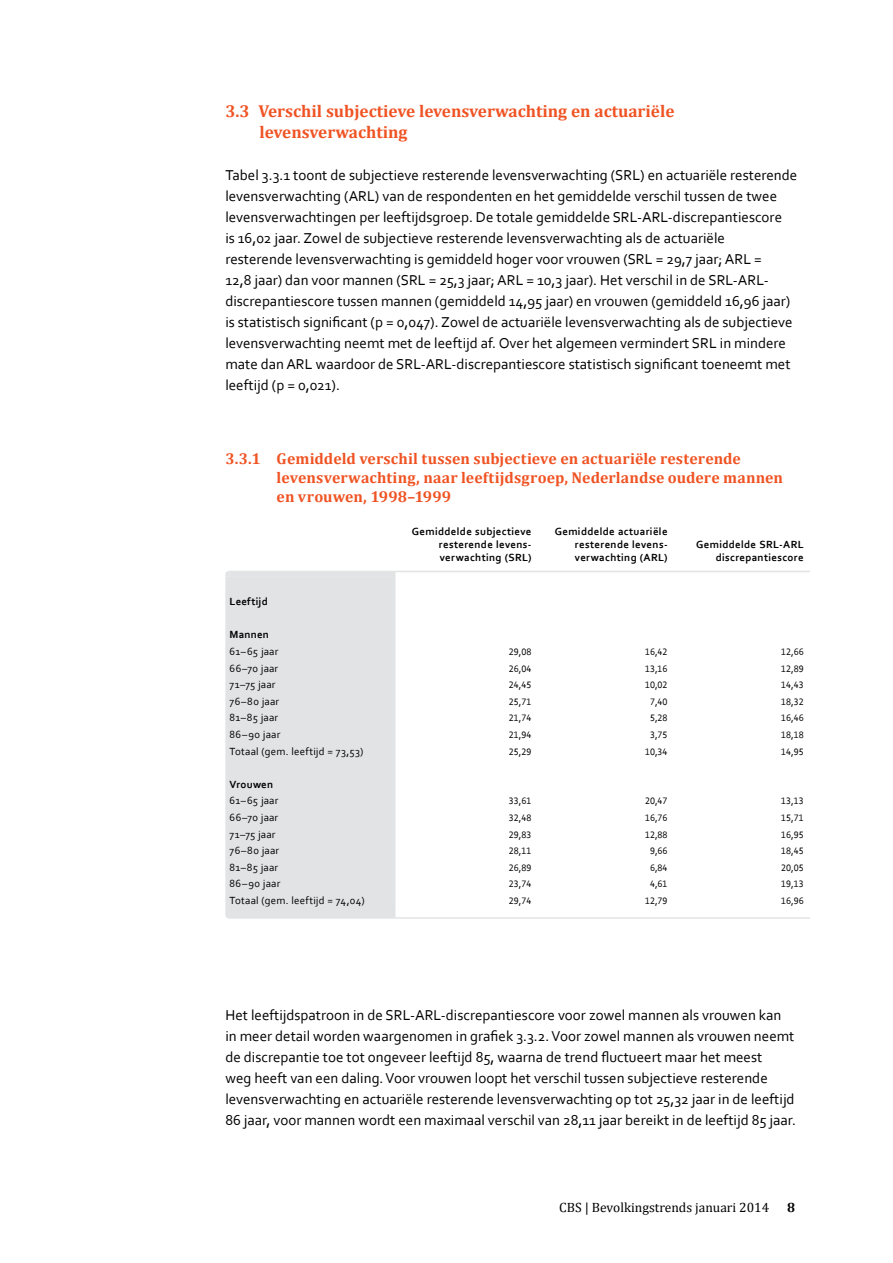
<style>
.page{position:relative;width:893px;height:1263px;background:#fff}
.page>*{position:absolute;margin:0;border:0;box-sizing:border-box;transform-origin:0 0}
.t1{font:700 17.25px/21px "Cambria";color:#f05323}
.t2{font:700 15.75px/18.9px "Cambria";letter-spacing:.005em;color:#f05323}
.t3{font:15px/21px "Corbel";color:#000}
.t4{font:13.5px "Cambria";color:#000}
.t5{font:700 13.5px "Cambria";color:#000}
.t6{font:700 10.8px/13px "Corbel";letter-spacing:.03em;color:#000;text-align:justify}
.t7{font:10.8px "Corbel";letter-spacing:.015em;color:#000}
.t8{font:9.75px "Corbel";color:#000}
</style>
<div class="page">
<div style="left:225px;top:576px;width:170px;height:332px;background:#e2e3e4"></div>
<div style="left:230px;top:571px;width:165px;height:6px;background:#e2e3e4"></div>
<svg style="left:225px;top:571px;width:5px;height:5px"></svg>
<hr style="left:395px;top:571px;width:415px;height:1px;background:#e2e3e4">
<div style="left:230px;top:907px;width:165px;height:12px;background:#e2e3e4"></div>
<svg style="left:225px;top:908px;width:5px;height:11px"></svg>
<hr style="left:395px;top:917px;width:415px;height:2px;background:#e2e3e4">
<p class="t1" style="left:259px;top:100px;width:417px;text-indent:-34px">3.3 Verschil subjectieve levensverwachting en actuariële levensverwachting</p>
<p class="t3" style="left:225px;top:164px;width:573px">Tabel 3.3.1 toont de subjectieve resterende levensverwachting (SRL) en actuariële resterende levensverwachting (ARL) van de respondenten en het gemiddelde verschil tussen de twee levensverwachtingen per leeftijdsgroep. De totale gemiddelde SRL-ARL-discrepantiescore<br>is 16,02 jaar. Zowel de subjectieve resterende levensverwachting als de actuariële<br>resterende levensverwachting is gemiddeld hoger voor vrouwen (SRL = 29,7 jaar; ARL =<br>12,8 jaar) dan voor mannen (SRL = 25,3 jaar; ARL = 10,3 jaar). Het verschil in de SRL-ARL&shy;discrepantiescore tussen mannen (gemiddeld 14,95 jaar) en vrouwen (gemiddeld 16,96 jaar) is statistisch significant (p = 0,047). Zowel de actuariële levensverwachting als de subjectieve levensverwachting neemt met de leeftijd af. Over het algemeen vermindert SRL in mindere mate dan ARL waardoor de SRL-ARL-discrepantiescore statistisch significant toeneemt met leeftijd (p = 0,021).</p>
<p class="t2" style="left:277px;top:449px;width:508px;text-indent:-51px">3.3.1 Gemiddeld verschil tussen subjectieve en actuariële resterende levensverwachting, naar leeftijdsgroep, Nederlandse oudere mannen en vrouwen, 1998–1999</p>
<p class="t6" style="left:439px;top:525px;width:94px;text-indent:-27px">Gemiddelde subjectieve resterende levens&shy;verwachting (SRL)</p>
<p class="t6" style="left:575px;top:525px;width:94px;text-indent:-20px">Gemiddelde actuariële resterende levens&shy;verwachting (ARL)</p>
<p class="t6" style="left:696px;top:538px;width:109px;text-align:right">Gemiddelde SRL-ARL discrepantiescore</p>
<p class="t6" style="left:230px;top:595px;width:40px">Leeftijd</p>
<p class="t6" style="left:230px;top:628px;width:41px">Mannen</p>
<p class="t7" style="left:230px;top:645px;width:50px">61–65 jaar</p>
<p class="t8" style="left:509px;top:646px;width:24px">29,08</p>
<p class="t8" style="left:645px;top:646px;width:24px">16,42</p>
<p class="t8" style="left:781px;top:646px;width:24px">12,66</p>
<p class="t7" style="left:230px;top:661px;width:50px">66–70 jaar</p>
<p class="t8" style="left:509px;top:662px;width:24px">26,04</p>
<p class="t8" style="left:645px;top:662px;width:24px">13,16</p>
<p class="t8" style="left:781px;top:662px;width:24px">12,89</p>
<p class="t7" style="left:230px;top:678px;width:47px">71–75 jaar</p>
<p class="t8" style="left:509px;top:679px;width:24px">24,45</p>
<p class="t8" style="left:645px;top:679px;width:24px">10,02</p>
<p class="t8" style="left:781px;top:679px;width:24px">14,43</p>
<p class="t7" style="left:230px;top:694px;width:51px">76–80 jaar</p>
<p class="t8" style="left:509px;top:695px;width:24px">25,71</p>
<p class="t8" style="left:650px;top:695px;width:19px">7,40</p>
<p class="t8" style="left:781px;top:695px;width:24px">18,32</p>
<p class="t7" style="left:230px;top:711px;width:50px">81–85 jaar</p>
<p class="t8" style="left:509px;top:712px;width:24px">21,74</p>
<p class="t8" style="left:650px;top:712px;width:19px">5,28</p>
<p class="t8" style="left:781px;top:712px;width:24px">16,46</p>
<p class="t7" style="left:230px;top:728px;width:52px">86–90 jaar</p>
<p class="t8" style="left:509px;top:729px;width:24px">21,94</p>
<p class="t8" style="left:650px;top:729px;width:19px">3,75</p>
<p class="t8" style="left:781px;top:729px;width:24px">18,18</p>
<p class="t7" style="left:230px;top:744px;width:135px">Totaal (gem. leeftijd = 73,53)</p>
<p class="t8" style="left:509px;top:745px;width:24px">25,29</p>
<p class="t8" style="left:645px;top:745px;width:24px">10,34</p>
<p class="t8" style="left:781px;top:745px;width:24px">14,95</p>
<p class="t6" style="left:230px;top:777px;width:45px">Vrouwen</p>
<p class="t7" style="left:230px;top:794px;width:50px">61–65 jaar</p>
<p class="t8" style="left:509px;top:795px;width:24px">33,61</p>
<p class="t8" style="left:645px;top:795px;width:24px">20,47</p>
<p class="t8" style="left:781px;top:795px;width:24px">13,13</p>
<p class="t7" style="left:230px;top:811px;width:50px">66–70 jaar</p>
<p class="t8" style="left:509px;top:812px;width:24px">32,48</p>
<p class="t8" style="left:645px;top:812px;width:24px">16,76</p>
<p class="t8" style="left:781px;top:812px;width:24px">15,71</p>
<p class="t7" style="left:230px;top:827px;width:47px">71–75 jaar</p>
<p class="t8" style="left:509px;top:828px;width:24px">29,83</p>
<p class="t8" style="left:645px;top:828px;width:24px">12,88</p>
<p class="t8" style="left:781px;top:828px;width:24px">16,95</p>
<p class="t7" style="left:230px;top:844px;width:51px">76–80 jaar</p>
<p class="t8" style="left:509px;top:845px;width:24px">28,11</p>
<p class="t8" style="left:650px;top:845px;width:19px">9,66</p>
<p class="t8" style="left:781px;top:845px;width:24px">18,45</p>
<p class="t7" style="left:230px;top:860px;width:50px">81–85 jaar</p>
<p class="t8" style="left:509px;top:861px;width:24px">26,89</p>
<p class="t8" style="left:650px;top:861px;width:19px">6,84</p>
<p class="t8" style="left:781px;top:861px;width:24px">20,05</p>
<p class="t7" style="left:230px;top:877px;width:52px">86–90 jaar</p>
<p class="t8" style="left:509px;top:878px;width:24px">23,74</p>
<p class="t8" style="left:650px;top:878px;width:19px">4,61</p>
<p class="t8" style="left:781px;top:878px;width:24px">19,13</p>
<p class="t7" style="left:230px;top:894px;width:137px">Totaal (gem. leeftijd = 74,04)</p>
<p class="t8" style="left:509px;top:895px;width:24px">29,74</p>
<p class="t8" style="left:645px;top:895px;width:24px">12,79</p>
<p class="t8" style="left:781px;top:895px;width:24px">16,96</p>
<p class="t3" style="left:225px;top:1004px;width:572px">Het leeftijdspatroon in de SRL-ARL-discrepantiescore voor zowel mannen als vrouwen kan in meer detail worden waargenomen in grafiek 3.3.2. Voor zowel mannen als vrouwen neemt de discrepantie toe tot ongeveer leeftijd 85, waarna de trend fluctueert maar het meest<br>weg heeft van een daling. Voor vrouwen loopt het verschil tussen subjectieve resterende levensverwachting en actuariële resterende levensverwachting op tot 25,32 jaar in de leeftijd 86 jaar, voor mannen wordt een maximaal verschil van 28,11 jaar bereikt in de leeftijd 85 jaar.</p>
<p class="t4" style="left:559px;top:1199px;width:211px">CBS | Bevolkingstrends januari 2014</p>
<p class="t5" style="left:787px;top:1198px;width:9px">8</p>
</div>
